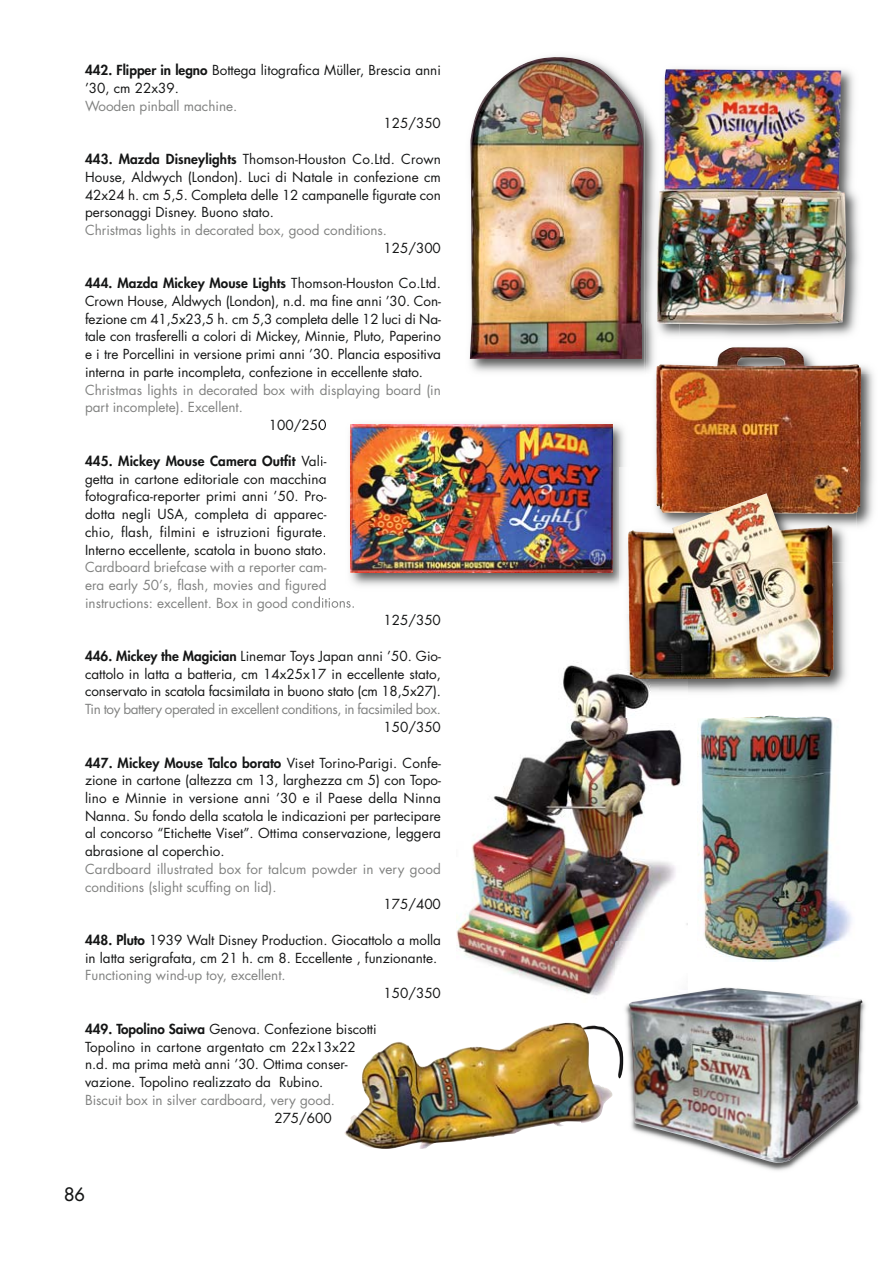
<style>
.page{position:relative;width:893px;height:1263px;background:#fff}
.page>*{position:absolute;margin:0;border:0;box-sizing:border-box;transform-origin:0 0}
.t1{font:18px "Futura";color:#151616}
.t2{font:13.5px/17.7px "Futura";color:#151616;text-align:justify}
.t3{font:13.5px/17.7px "Futura";color:#818281}
.t4{font:13.5px "Futura";letter-spacing:-.025em;color:#818281}
.s1{font-weight:800}
</style>
<div class="page">
<img style="left:469px;top:56px;width:175px;height:316px">
<img style="left:470px;top:57px;width:174px;height:302px">
<img style="left:848px;top:71px;width:12px;height:241px">
<img style="left:644px;top:68px;width:35px;height:304px">
<img style="left:657px;top:69px;width:191px;height:243px">
<img style="left:320px;top:424px;width:305px;height:184px">
<svg style="left:320px;top:419px;width:6px;height:13px"></svg>
<svg style="left:320px;top:455px;width:6px;height:11px"></svg>
<img style="left:351px;top:424px;width:261px;height:149px">
<img style="left:655px;top:374px;width:219px;height:153px">
<img style="left:647px;top:312px;width:225px;height:62px">
<img style="left:657px;top:312px;width:186px;height:13px">
<img style="left:656px;top:347px;width:205px;height:167px">
<img style="left:344px;top:1022px;width:271px;height:127px">
<img style="left:697px;top:718px;width:155px;height:223px">
<img style="left:457px;top:662px;width:231px;height:334px">
<img style="left:615px;top:941px;width:251px;height:230px">
<img style="left:615px;top:1037px;width:8px;height:42px">
<img style="left:697px;top:941px;width:162px;height:21px">
<img style="left:615px;top:941px;width:72px;height:61px">
<img style="left:628px;top:988px;width:235px;height:176px">
<img style="left:620px;top:467px;width:226px;height:251px">
<img style="left:647px;top:467px;width:210px;height:95px">
<img style="left:657px;top:467px;width:200px;height:47px">
<img style="left:697px;top:713px;width:149px;height:5px">
<img style="left:620px;top:661px;width:67px;height:57px">
<img style="left:628px;top:493px;width:205px;height:186px">
<p class="t2" style="left:85px;top:63px;width:357px"><span class="s1">442. Flipper in legno</span> Bottega litografica Müller, Brescia anni ’30, cm 22x39.</p>
<p class="t3" style="left:85px;top:98px;width:154px">Wooden pinball machine.</p>
<p class="t2" style="left:383px;top:116px;width:59px">125/350</p>
<p class="t2" style="left:85px;top:151px;width:357px"><span class="s1">443. Mazda Disneylights</span> Thomson-Houston Co.Ltd. Crown House, Aldwych (London). Luci di Natale in confezione cm 42x24 h. cm 5,5. Completa delle 12 campanelle figurate con personaggi Disney. Buono stato.</p>
<p class="t3" style="left:85px;top:222px;width:304px">Christmas lights in decorated box, good conditions.</p>
<p class="t2" style="left:383px;top:240px;width:59px">125/300</p>
<p class="t2" style="left:85px;top:276px;width:357px"><span class="s1">444. Mazda Mickey Mouse Lights</span> Thomson-Houston Co.Ltd.<br>Crown House, Aldwych (London), n.d. ma fine anni ’30. Con&shy;fezione cm 41,5x23,5 h. cm 5,3 completa delle 12 luci di Na&shy;tale con trasferelli a colori di Mickey, Minnie, Pluto, Paperino e i tre Porcellini in versione primi anni ’30. Plancia espositiva interna in parte incompleta, confezione in eccellente stato.</p>
<p class="t3" style="left:85px;top:382px;width:357px">Christmas lights in decorated box with displaying board (in part incomplete). Excellent.</p>
<p class="t2" style="left:269px;top:417px;width:59px">100/250</p>
<p class="t2" style="left:85px;top:453px;width:243px"><span class="s1">445. Mickey Mouse Camera Outfit</span> Vali&shy;getta in cartone editoriale con macchina fotografica-reporter primi anni ’50. Pro&shy;dotta negli USA, completa di apparec&shy;chio, flash, filmini e istruzioni figurate.<br>Interno eccellente, scatola in buono stato.</p>
<p class="t3" style="left:85px;top:559px;width:272px">Cardboard briefcase with a reporter cam-<br>era early 50’s, flash, movies and figured instructions: excellent. Box in good conditions.</p>
<p class="t2" style="left:383px;top:613px;width:59px">125/350</p>
<p class="t2" style="left:85px;top:648px;width:357px"><span class="s1">446. Mickey the Magician</span> Linemar Toys Japan anni ’50. Gio&shy;cattolo in latta a batteria, cm 14x25x17 in eccellente stato, conservato in scatola facsimilata in buono stato (cm 18,5x27).</p>
<p class="t4" style="left:85px;top:703px;width:357px">Tin toy battery operated in excellent conditions, in facsimiled box.</p>
<p class="t2" style="left:383px;top:719px;width:59px">150/350</p>
<p class="t2" style="left:85px;top:755px;width:357px"><span class="s1">447. Mickey Mouse Talco borato</span> Viset Torino-Parigi. Confe&shy;zione in cartone (altezza cm 13, larghezza cm 5) con Topo&shy;lino e Minnie in versione anni ’30 e il Paese della Ninna Nanna. Su fondo della scatola le indicazioni per partecipare al concorso “Etichette Viset”. Ottima conservazione, leggera abrasione al coperchio.</p>
<p class="t3" style="left:85px;top:861px;width:357px">Cardboard illustrated box for talcum powder in very good conditions (slight scuffing on lid).</p>
<p class="t2" style="left:383px;top:896px;width:59px">175/400</p>
<p class="t2" style="left:85px;top:932px;width:357px"><span class="s1">448. Pluto</span> 1939 Walt Disney Production. Giocattolo a molla in latta serigrafata, cm 21 h. cm 8. Eccellente , funzionante.</p>
<p class="t3" style="left:85px;top:968px;width:202px">Functioning wind-up toy, excellent.</p>
<p class="t2" style="left:383px;top:985px;width:59px">150/350</p>
<p class="t2" style="left:85px;top:1021px;width:293px;text-align:left"><span class="s1">449. Topolino Saiwa</span> Genova. Confezione biscotti Topolino in cartone argentato cm 22x13x22 n.d. ma prima metà anni ’30. Ottima conser&shy;vazione. Topolino realizzato da Rubino.</p>
<p class="t3" style="left:85px;top:1092px;width:251px">Biscuit box in silver cardboard, very good.</p>
<p class="t2" style="left:274px;top:1110px;width:59px">275/600</p>
<h1 class="t1" style="left:64px;top:1185px;width:22px">86</h1>
</div>
